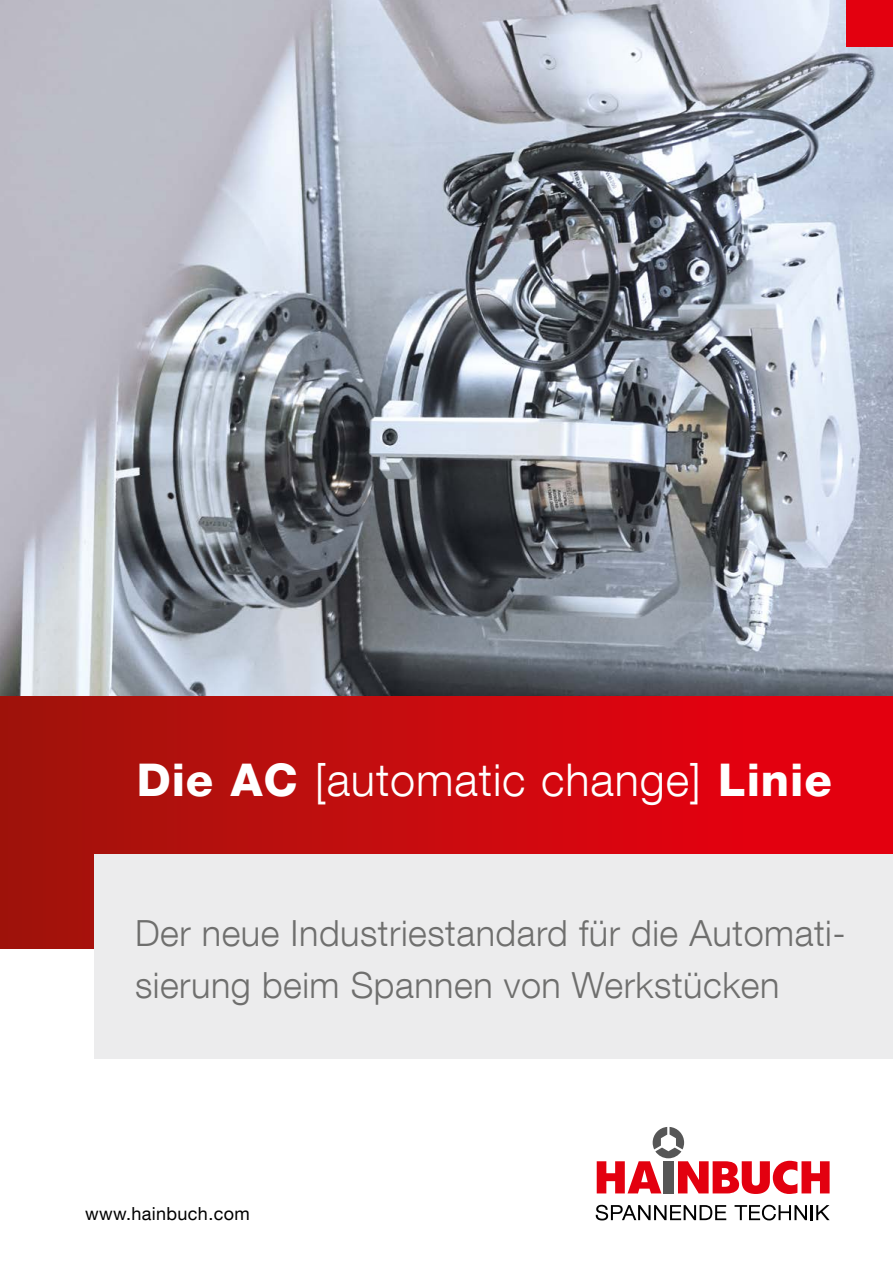
<style>
.page{position:relative;width:893px;height:1263px;background:#fff}
.page>*{position:absolute;margin:0;border:0;box-sizing:border-box;transform-origin:0 0}
.t1{font:300 45px "Helvetica Neue LT Com";letter-spacing:.02em;color:#fff}
.t2{font:300 36px/52.5px "Helvetica Neue LT Com";letter-spacing:.015em;color:#6f6f6e}
.t3{font:18px "Helvetica Neue LT Com";letter-spacing:.02em;color:#000}
.s1{font-weight:800}
</style>
<div class="page">
<img style="left:0;top:0;width:893px;height:697px">
<div style="left:0;top:697px;width:893px;height:251px;background:linear-gradient(to right,#a2160d,#ee0010)"></div>
<div style="left:95px;top:855px;width:798px;height:204px;background:#ececed"></div>
<svg style="left:596px;top:1205px;width:130px;height:15px"></svg>
<svg style="left:735px;top:1205px;width:95px;height:15px"></svg>
<svg style="left:597px;top:1127px;width:233px;height:67px"></svg>
<div style="left:846px;top:0;width:47px;height:47px;background:#e3000f"></div>
<p class="t1" style="left:137px;top:753px;width:697px"><span class="s1">Die AC</span> [automatic change] <span class="s1">Linie</span></p>
<p class="t2" style="left:135px;top:906px;width:712px">Der neue Industriestandard für die Automati&shy;sierung beim Spannen von Werkstücken</p>
<p class="t3" style="left:85px;top:1202px;width:166px">www.hainbuch.com</p>
</div>
